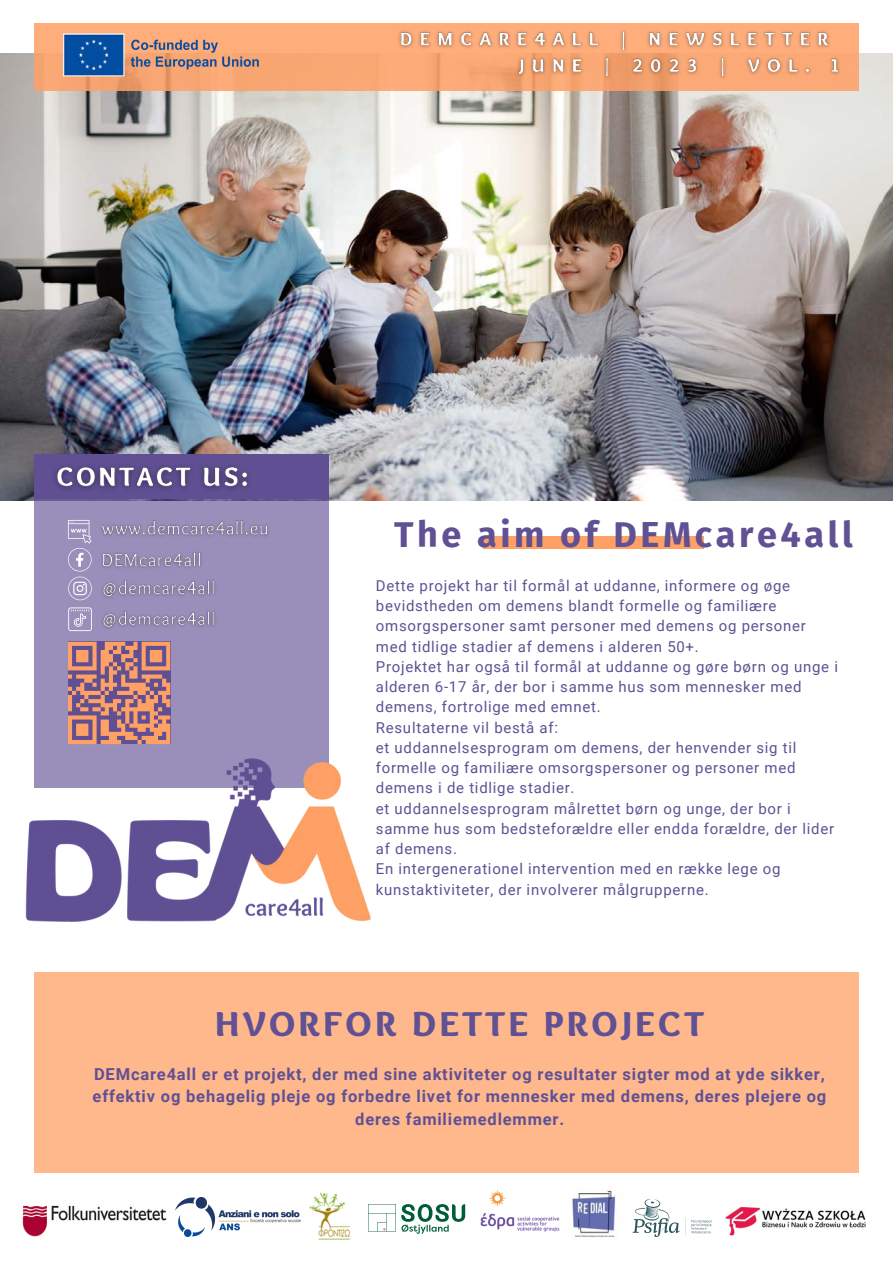
<style>
.page{position:relative;width:893px;height:1264px;background:#fff}
.page>*{position:absolute;margin:0;border:0;box-sizing:border-box;transform-origin:0 0}
.t1{font:700 36px "Fira Sans";letter-spacing:.1em;color:#605094}
.t2{font:900 36px "Sukar";letter-spacing:.1em;color:#605094}
.t3{font:700 16.5px/22.5px "Roboto";letter-spacing:.05em;color:#605094;text-align:center}
.t4{font:15px/20.2px "Roboto";letter-spacing:.05em;color:#605094}
</style>
<div class="page">
<img style="left:0;top:54px;width:892px;height:446px">
<div style="left:34px;top:454px;width:295px;height:45px;background:#605093"></div>
<div style="left:34px;top:482px;width:295px;height:306px;background:#998fba"></div>
<svg style="left:68px;top:607px;width:24px;height:24px"></svg>
<svg style="left:68px;top:520px;width:24px;height:80px"></svg>
<img style="left:101px;top:520px;width:168px;height:16px">
<img style="left:102px;top:552px;width:100px;height:16px">
<img style="left:102px;top:580px;width:113px;height:18px">
<img style="left:102px;top:611px;width:113px;height:18px">
<svg style="left:68px;top:641px;width:102px;height:95px;background:#b3797a"></svg>
<img style="left:47px;top:450px;width:215px;height:51px">
<div style="left:34px;top:972px;width:824px;height:200px;background:#ffb88c"></div>
<img style="left:25px;top:736px;width:346px;height:186px">
<div style="left:483px;top:536px;width:221px;height:12px;background:#ffa065"></div>
<svg style="left:368px;top:1204px;width:97px;height:29px"></svg>
<img style="left:725px;top:1207px;width:141px;height:29px">
<img style="left:175px;top:1197px;width:126px;height:39px">
<img style="left:22px;top:1205px;width:145px;height:32px">
<img style="left:632px;top:1199px;width:80px;height:38px">
<img style="left:570px;top:1188px;width:46px;height:50px">
<img style="left:480px;top:1190px;width:80px;height:42px">
<img style="left:309px;top:1192px;width:42px;height:47px">
<div style="left:34px;top:23px;width:824px;height:67px;background:#ffad7b"></div>
<img style="left:63px;top:33px;width:196px;height:45px">
<img style="left:399px;top:31px;width:441px;height:57px">
<p class="t1" style="left:394px;top:513px;width:460px">The aim of DEMcare4all</p>
<p class="t4" style="left:376px;top:575px;width:431px">Dette projekt har til formål at uddanne, informere og øge bevidstheden om demens blandt formelle og familiære omsorgspersoner samt personer med demens og personer med tidlige stadier af demens i alderen 50+.</p>
<p class="t4" style="left:376px;top:656px;width:463px">Projektet har også til formål at uddanne og gøre børn og unge i alderen 6-17 år, der bor i samme hus som mennesker med demens, fortrolige med emnet.</p>
<p class="t4" style="left:376px;top:717px;width:184px">Resultaterne vil bestå af:</p>
<p class="t4" style="left:376px;top:737px;width:422px;text-align:justify">et uddannelsesprogram om demens, der henvender sig til formelle og familiære omsorgspersoner og personer med demens i de tidlige stadier.</p>
<p class="t4" style="left:376px;top:798px;width:460px">et uddannelsesprogram målrettet børn og unge, der bor i samme hus som bedsteforældre eller endda forældre, der lider af demens.</p>
<p class="t4" style="left:376px;top:859px;width:406px">En intergenerationel intervention med en række lege og kunstaktiviteter, der involverer målgrupperne.</p>
<p class="t2" style="left:215px;top:1003px;width:490px">HVORFOR DETTE PROJECT</p>
<p class="t3" style="left:93px;top:1062px;width:735px">DEMcare4all er et projekt, der med sine aktiviteter og resultater sigter mod at yde sikker, effektiv og behagelig pleje og forbedre livet for mennesker med demens, deres plejere og deres familiemedlemmer.</p>
</div>
